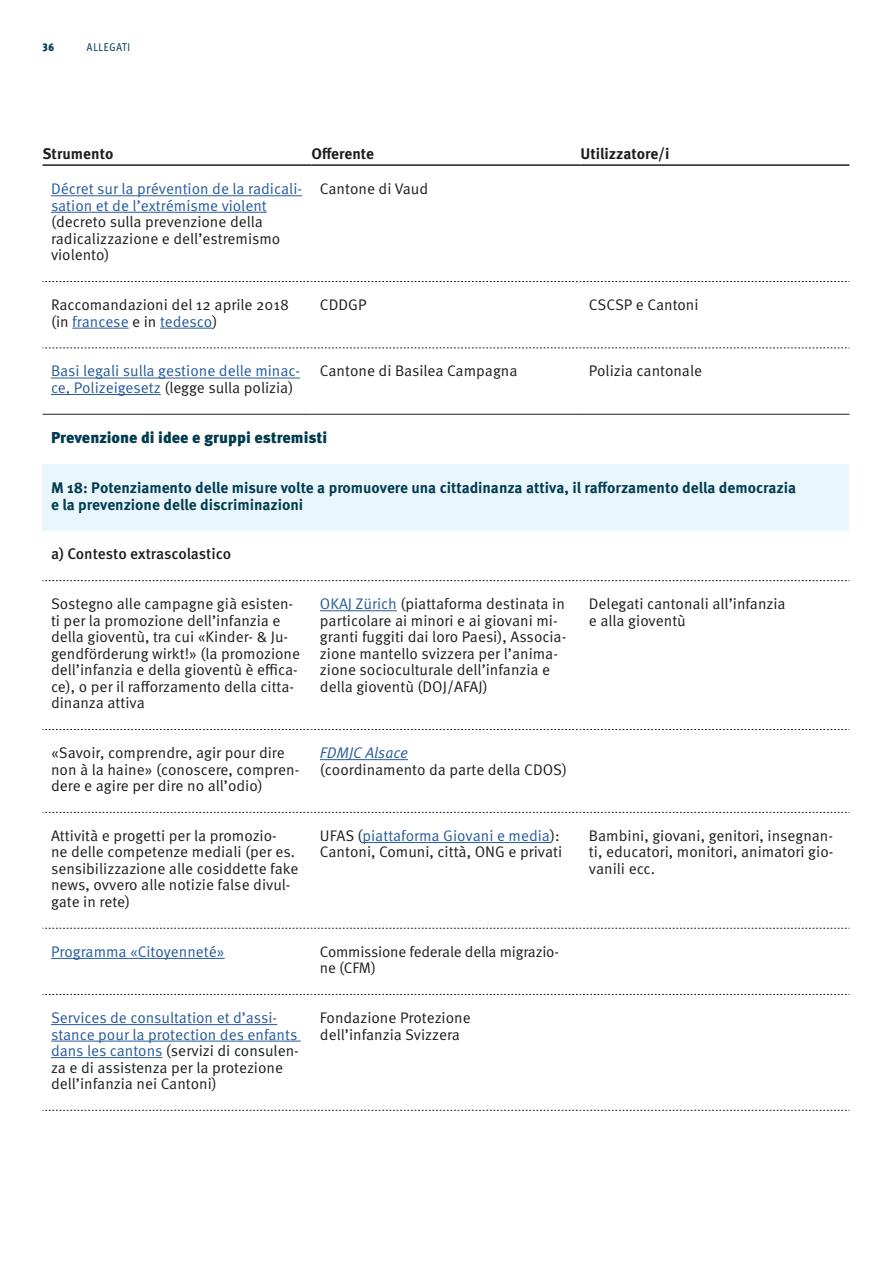
<style>
.page{position:relative;width:893px;height:1263px;background:#fff}
.page>*{position:absolute;margin:0;border:0;box-sizing:border-box;transform-origin:0 0}
._04_02_Tabelle_Titel{font:900 15.75px "Meta Pro";color:#003c50}
._04_01_Tabelle_Grund{font:15.3px/16.5px "Meta Pro";color:#1d1d1b}
._04_01_Tabelle_Grund-2{font:15.3px/16.5px "Meta Pro";color:#275b9b}
._04_04_Tabelle_Zwisc{font:700 15.3px/16.5px "Meta Pro";color:#003c50}
._04_05_Tabelle_Kopf{font:700 15.3px "Meta Pro";color:#1d1d1b}
._04_01_Tabelle_Grund-3{font:500 15.3px "Meta Pro";letter-spacing:-.005em;color:#1d1d1b}
._04_01_Tabelle_Grund-4{font:15.15px/16.5px "Meta Pro";letter-spacing:-.01em;color:#1d1d1b}
.t1{font:11.25px "Meta Cond Pro";letter-spacing:.065em;color:#003c50}
.t2{font:900 11.25px "Meta Cond Pro";color:#003c50}
.s1{color:#275b9b}
.s2{color:#1d1d1b}
.s3{font-style:italic;color:#275b9b}
</style>
<div class="page">
<div style="left:43px;top:464px;width:806px;height:67px;background:#eaf6fe"></div>
<hr style="left:43px;top:164px;width:268px;height:2px;background:#1d1d1b">
<hr style="left:311px;top:164px;width:269px;height:2px;background:#1d1d1b">
<hr style="left:580px;top:164px;width:269px;height:2px;background:#1d1d1b">
<hr style="left:43px;top:414px;width:268px;height:1px;background:#1d1d1b">
<hr style="left:311px;top:414px;width:269px;height:1px;background:#1d1d1b">
<hr style="left:580px;top:414px;width:269px;height:1px;background:#1d1d1b">
<svg style="left:43px;top:281px;width:806px;height:1px"></svg>
<svg style="left:43px;top:348px;width:806px;height:1px"></svg>
<svg style="left:43px;top:580px;width:806px;height:1px"></svg>
<svg style="left:43px;top:729px;width:806px;height:1px"></svg>
<svg style="left:43px;top:812px;width:806px;height:1px"></svg>
<svg style="left:43px;top:928px;width:806px;height:1px"></svg>
<svg style="left:43px;top:994px;width:806px;height:1px"></svg>
<svg style="left:43px;top:1110px;width:806px;height:1px"></svg>
<hr style="left:51px;top:195px;width:251px;height:1px;background:#275b9b">
<hr style="left:51px;top:212px;width:216px;height:1px;background:#275b9b">
<hr style="left:72px;top:328px;width:57px;height:1px;background:#275b9b">
<hr style="left:160px;top:328px;width:52px;height:1px;background:#275b9b">
<hr style="left:51px;top:378px;width:249px;height:1px;background:#275b9b">
<hr style="left:51px;top:394px;width:110px;height:1px;background:#275b9b">
<hr style="left:320px;top:610px;width:77px;height:1px;background:#275b9b">
<hr style="left:320px;top:759px;width:88px;height:1px;background:#275b9b">
<hr style="left:362px;top:842px;width:188px;height:1px;background:#275b9b">
<hr style="left:51px;top:958px;width:174px;height:1px;background:#275b9b">
<hr style="left:51px;top:1024px;width:226px;height:1px;background:#275b9b">
<hr style="left:51px;top:1041px;width:250px;height:1px;background:#275b9b">
<hr style="left:51px;top:1057px;width:111px;height:1px;background:#275b9b">
<p class="t2" style="left:43px;top:40px;width:13px">36</p>
<p class="t1" style="left:87px;top:40px;width:43px">Allegati</p>
<p class="_04_05_Tabelle_Kopf" style="left:43px;top:144px;width:72px">Strumento</p>
<p class="_04_05_Tabelle_Kopf" style="left:311px;top:144px;width:64px">Offerente</p>
<p class="_04_05_Tabelle_Kopf" style="left:580px;top:144px;width:91px">Utilizzatore/i</p>
<p class="_04_01_Tabelle_Grund" style="left:51px;top:181px;width:253px"><span class="s1">Décret sur la prévention de la radicali&shy;sation et de l’extrémisme violent </span>(decreto sulla prevenzione della radicalizzazione e dell’estremismo violento)</p>
<p class="_04_01_Tabelle_Grund" style="left:320px;top:181px;width:110px">Cantone di Vaud</p>
<p class="_04_01_Tabelle_Grund" style="left:51px;top:297px;width:240px">Raccomandazioni del 12 aprile 2018 (in <span class="s1">francese</span> e in <span class="s1">tedesco</span>)</p>
<p class="_04_01_Tabelle_Grund" style="left:320px;top:297px;width:48px">CDDGP</p>
<p class="_04_01_Tabelle_Grund" style="left:589px;top:297px;width:111px">CSCSP e Cantoni</p>
<p class="_04_01_Tabelle_Grund-2" style="left:51px;top:363px;width:251px">Basi legali sulla gestione delle minac&shy;ce, Polizeigesetz <span class="s2">(legge sulla polizia)</span></p>
<p class="_04_01_Tabelle_Grund" style="left:320px;top:363px;width:199px">Cantone di Basilea Campagna</p>
<p class="_04_01_Tabelle_Grund" style="left:589px;top:363px;width:115px">Polizia cantonale</p>
<p class="_04_02_Tabelle_Titel" style="left:51px;top:428px;width:278px">Prevenzione di idee e gruppi estremisti</p>
<p class="_04_04_Tabelle_Zwisc" style="left:51px;top:480px;width:747px">M 18: Potenziamento delle misure volte a promuovere una cittadinanza attiva, il rafforzamento della democrazia e la prevenzione delle discriminazioni</p>
<p class="_04_01_Tabelle_Grund-3" style="left:51px;top:545px;width:182px">a) Contesto extrascolastico</p>
<p class="_04_01_Tabelle_Grund" style="left:51px;top:596px;width:251px">Sostegno alle campagne già esisten&shy;ti per la promozione dell’infanzia e della gioventù, tra cui «Kinder- &amp; Ju&shy;gendförderung wirkt!» (la promozione dell’infanzia e della gioventù è effica&shy;ce), o per il rafforzamento della citta&shy;dinanza attiva</p>
<p class="_04_01_Tabelle_Grund" style="left:320px;top:596px;width:248px"><span class="s1">OKAJ Zürich</span> (piattaforma destinata in particolare ai minori e ai giovani mi&shy;granti fuggiti dai loro Paesi), Associa&shy;zione mantello svizzera per l’anima&shy;zione socioculturale dell’infanzia e della gioventù (DOJ/AFAJ)</p>
<p class="_04_01_Tabelle_Grund" style="left:589px;top:596px;width:198px">Delegati cantonali all’infanzia e alla gioventù</p>
<p class="_04_01_Tabelle_Grund" style="left:51px;top:745px;width:250px">«Savoir, comprendre, agir pour dire non à la haine» (conoscere, compren&shy;dere e agire per dire no all’odio)</p>
<p class="_04_01_Tabelle_Grund" style="left:320px;top:745px;width:249px"><span class="s3">FDMJC Alsace<br></span>(coordinamento da parte della CDOS)</p>
<p class="_04_01_Tabelle_Grund" style="left:51px;top:828px;width:249px">Attività e progetti per la promozio-<br>ne delle competenze mediali (per es. sensibilizzazione alle cosiddette fake news, ovvero alle notizie false divul&shy;gate in rete)</p>
<p class="_04_01_Tabelle_Grund" style="left:320px;top:828px;width:244px">UFAS (<span class="s1">piattaforma Giovani e media</span>):<br>Cantoni, Comuni, città, ONG e privati</p>
<p class="_04_01_Tabelle_Grund" style="left:589px;top:828px;width:246px;text-align:justify">Bambini, giovani, genitori, insegnan&shy;ti, educatori, monitori, animatori gio&shy;vanili ecc.</p>
<p class="_04_01_Tabelle_Grund-2" style="left:51px;top:943px;width:175px">Programma «Citoyenneté»</p>
<p class="_04_01_Tabelle_Grund-4" style="left:320px;top:943px;width:240px">Commissione federale della migrazio&shy;ne (CFM)</p>
<p class="_04_01_Tabelle_Grund-2" style="left:51px;top:1010px;width:249px">Services de consultation et d’assi&shy;stance pour la protection des enfants dans les cantons <span class="s2">(servizi di consulen&shy;za e di assistenza per la protezione dell’infanzia nei Cantoni)</span></p>
<p class="_04_01_Tabelle_Grund" style="left:320px;top:1010px;width:152px">Fondazione Protezione dell’infanzia Svizzera</p>
</div>
